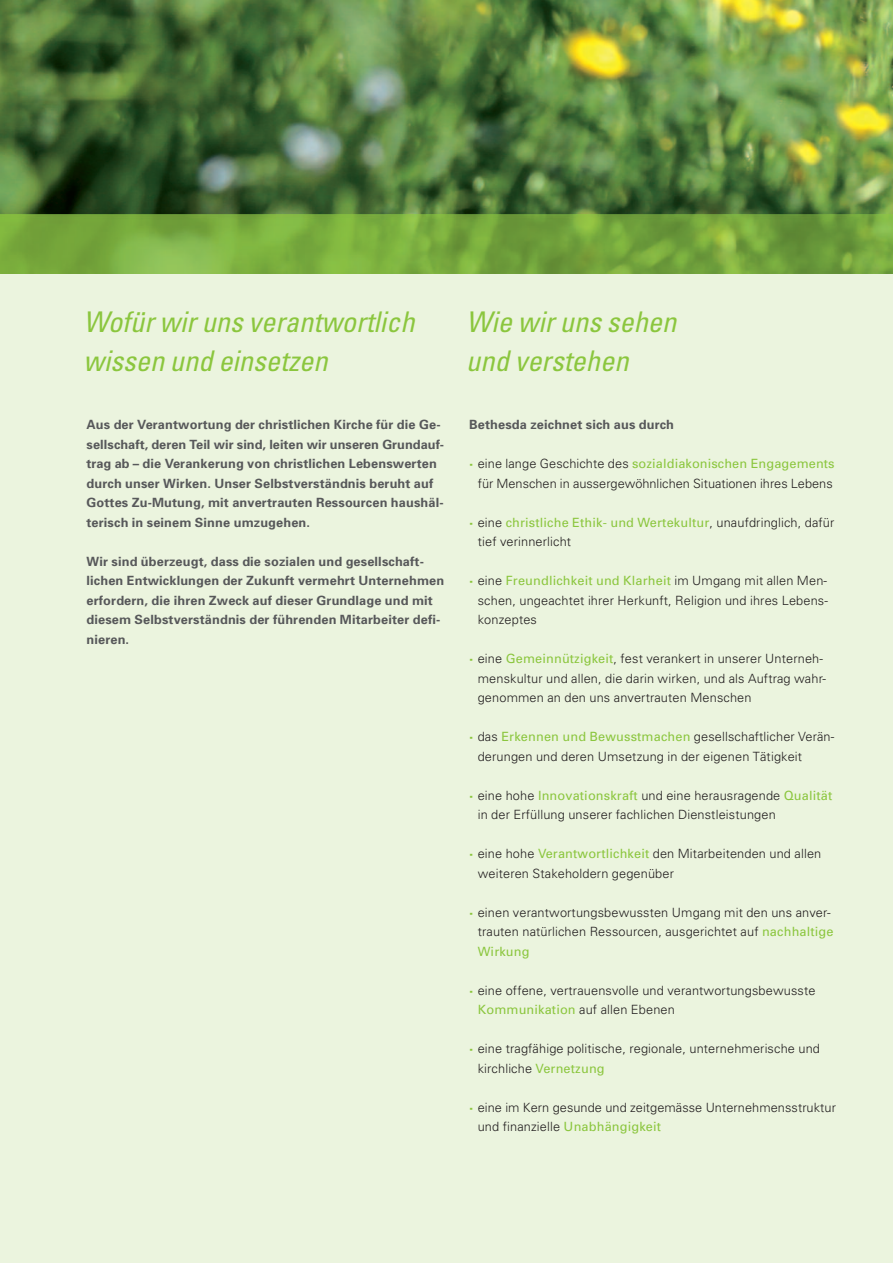
<style>
.page{position:relative;width:893px;height:1263px;background:#fff}
.page>*{position:absolute;margin:0;border:0;box-sizing:border-box;transform-origin:0 0}
.t1{font:italic condensed 28.5px/39px "Univers";color:#8bc63e}
.t2{font:300 12.75px/19.5px "Univers";letter-spacing:.01em;color:#231f20}
.t3{font:700 12.75px/19.5px "Univers";letter-spacing:.01em;color:#57585a}
.s1{font-weight:900;color:#8bc63e}
.s2{font-weight:400;color:#8bc63e}
</style>
<div class="page">
<div style="left:0;top:267px;width:893px;height:996px;background:#ebf4de"></div>
<img style="left:0;top:0;width:893px;height:215px">
<img style="left:0;top:215px;width:893px;height:58px">
<h1 class="t1" style="left:84px;top:304px;width:333px">Wofür wir uns verantwortlich wissen und einsetzen</h1>
<h1 class="t1" style="left:466px;top:304px;width:212px">Wie wir uns sehen und verstehen</h1>
<p class="t3" style="left:87px;top:416px;width:359px">Aus der Verantwortung der christlichen Kirche für die Ge&shy;sellschaft, deren Teil wir sind, leiten wir unseren Grundauf&shy;trag ab – die Verankerung von christlichen Lebenswerten durch unser Wirken. Unser Selbstverständnis beruht auf Gottes Zu-Mutung, mit anvertrauten Ressourcen haushäl&shy;terisch in seinem Sinne umzugehen.</p>
<p class="t3" style="left:87px;top:552px;width:359px">Wir sind überzeugt, dass die sozialen und gesellschaft&shy;lichen Entwicklungen der Zukunft vermehrt Unternehmen erfordern, die ihren Zweck auf dieser Grundlage und mit diesem Selbstverständnis der führenden Mitarbeiter defi&shy;nieren.</p>
<p class="t3" style="left:469px;top:416px;width:206px">Bethesda zeichnet sich aus durch</p>
<p class="t2" style="left:469px;top:455px;width:367px;text-align:center"><span class="s1">·</span> eine lange Geschichte des <span class="s2">sozialdiakonischen Engagements </span>für Menschen in aussergewöhnlichen Situationen ihres Lebens</p>
<p class="t2" style="left:478px;top:513px;width:358px;text-indent:-9px"><span class="s1">·</span> eine <span class="s2">christliche Ethik- und Wertekultur</span>, unaufdringlich, dafür tief verinnerlicht</p>
<p class="t2" style="left:478px;top:572px;width:352px;text-align:justify;text-indent:-9px"><span class="s1">·</span> eine <span class="s2">Freundlichkeit und Klarheit</span> im Umgang mit allen Men&shy;schen, ungeachtet ihrer Herkunft, Religion und ihres Lebens&shy;konzeptes</p>
<p class="t2" style="left:478px;top:650px;width:350px;text-indent:-9px"><span class="s1">·</span> eine <span class="s2">Gemeinnützigkeit</span>, fest verankert in unserer Unterneh&shy;menskultur und allen, die darin wirken, und als Auftrag wahr&shy;genommen an den uns anvertrauten Menschen</p>
<p class="t2" style="left:478px;top:728px;width:358px;text-indent:-9px"><span class="s1">·</span> das <span class="s2">Erkennen und Bewusstmachen</span> gesellschaftlicher Verän&shy;derungen und deren Umsetzung in der eigenen Tätigkeit</p>
<p class="t2" style="left:478px;top:786px;width:356px;text-indent:-9px"><span class="s1">·</span> eine hohe <span class="s2">Innovationskraft</span> und eine herausragende <span class="s2">Qualität </span>in der Erfüllung unserer fachlichen Dienstleistungen</p>
<p class="t2" style="left:478px;top:845px;width:345px;text-indent:-9px"><span class="s1">·</span> eine hohe <span class="s2">Verantwortlichkeit</span> den Mitarbeitenden und allen weiteren Stakeholdern gegenüber</p>
<p class="t2" style="left:478px;top:903px;width:357px;text-indent:-9px"><span class="s1">·</span> einen verantwortungsbewussten Umgang mit den uns anver&shy;trauten natürlichen Ressourcen, ausgerichtet auf <span class="s2">nachhaltige<br>Wirkung</span></p>
<p class="t2" style="left:478px;top:981px;width:339px;text-indent:-9px"><span class="s1">·</span> eine offene, vertrauensvolle und verantwortungsbewusste<br><span class="s2">Kommunikation</span> auf allen Ebenen</p>
<p class="t2" style="left:478px;top:1040px;width:344px;text-indent:-9px"><span class="s1">·</span> eine tragfähige politische, regionale, unternehmerische und kirchliche <span class="s2">Vernetzung</span></p>
<p class="t2" style="left:478px;top:1098px;width:360px;text-indent:-9px"><span class="s1">·</span> eine im Kern gesunde und zeitgemässe Unternehmensstruktur und finanzielle <span class="s2">Unabhängigkeit</span></p>
</div>
